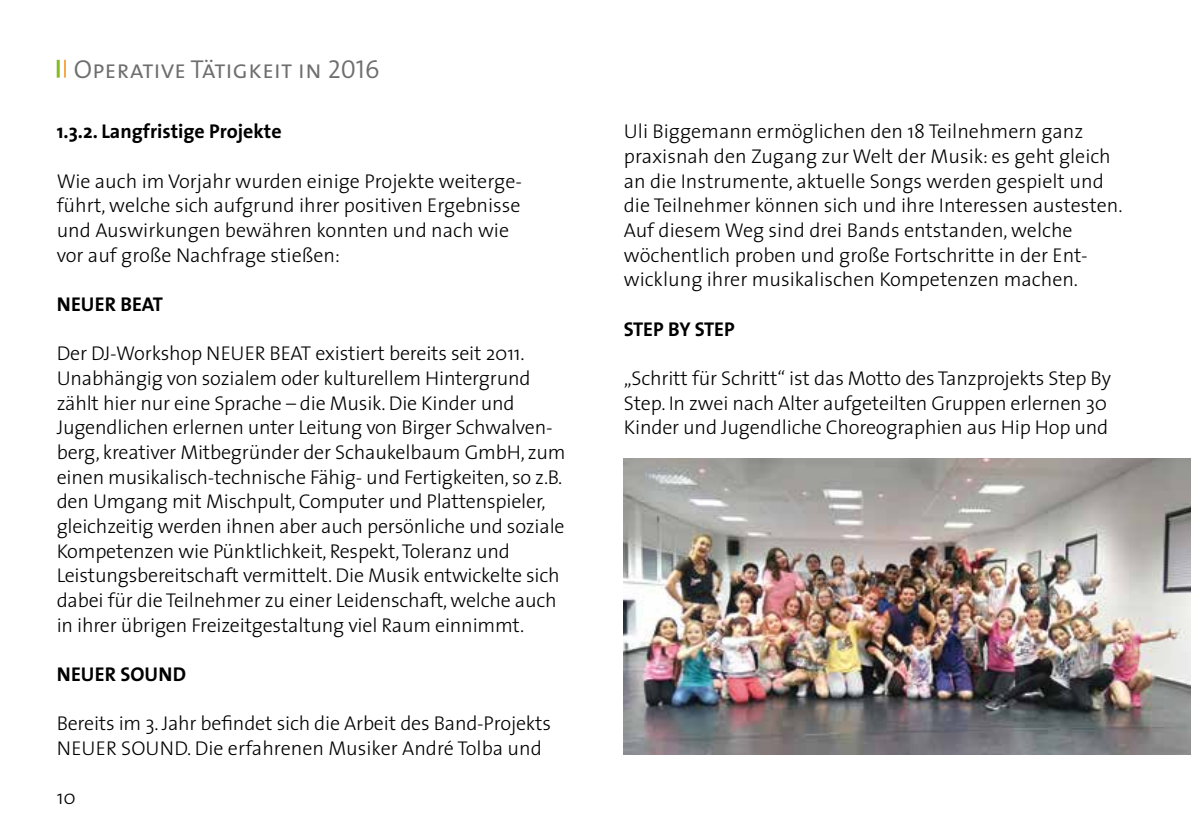
<style>
.page{position:relative;width:1191px;height:840px;background:#fff}
.page>*{position:absolute;margin:0;border:0;box-sizing:border-box;transform-origin:0 0}
.t1{font:26px "The Sans Semi Light Caps";color:#6e6e6e}
.t2{font:300 20px/24.6px "The Sans";letter-spacing:-.01em;color:#000}
.t3{font:700 20px "The Sans";color:#000}
</style>
<div class="page">
<hr style="left:57px;top:60px;width:3px;height:18px;background:#85bc21">
<svg style="left:64px;top:60px;width:2px;height:18px"></svg>
<img style="left:624px;top:458px;width:567px;height:296px">
<h1 class="t1" style="left:74px;top:47px;width:308px">Operative Tätigkeit in 2016</h1>
<p class="t3" style="left:57px;top:115px;width:226px">1.3.2. Langfristige Projekte</p>
<p class="t2" style="left:57px;top:168px;width:467px">Wie auch im Vorjahr wurden einige Projekte weiterge&shy;führt, welche sich aufgrund ihrer positiven Ergebnisse und Auswirkungen bewähren konnten und nach wie vor auf große Nachfrage stießen:</p>
<p class="t3" style="left:57px;top:287px;width:108px">NEUER BEAT</p>
<p class="t2" style="left:57px;top:340px;width:510px">Der DJ-Workshop NEUER BEAT existiert bereits seit 2011.<br>Unabhängig von sozialem oder kulturellem Hintergrund zählt hier nur eine Sprache – die Musik. Die Kinder und Jugendlichen erlernen unter Leitung von Birger Schwalven&shy;berg, kreativer Mitbegründer der Schaukelbaum GmbH, zum einen musikalisch-technische Fähig- und Fertigkeiten, so z.B. den Umgang mit Mischpult, Computer und Plattenspieler, gleichzeitig werden ihnen aber auch persönliche und soziale Kompetenzen wie Pünktlichkeit, Respekt, Toleranz und Leistungsbereitschaft vermittelt. Die Musik entwickelte sich dabei für die Teilnehmer zu einer Leidenschaft, welche auch in ihrer übrigen Freizeitgestaltung viel Raum einnimmt.</p>
<p class="t3" style="left:57px;top:657px;width:131px">NEUER SOUND</p>
<p class="t2" style="left:57px;top:710px;width:496px">Bereits im 3. Jahr befindet sich die Arbeit des Band-Projekts<br>NEUER SOUND. Die erfahrenen Musiker André Tolba und</p>
<p class="t2" style="left:57px;top:784px;width:21px">10</p>
<p class="t2" style="left:624px;top:118px;width:500px">Uli Biggemann ermöglichen den 18 Teilnehmern ganz praxisnah den Zugang zur Welt der Musik: es geht gleich an die Instrumente, aktuelle Songs werden gespielt und die Teilnehmer können sich und ihre Interessen austesten.<br>Auf diesem Weg sind drei Bands entstanden, welche wöchentlich proben und große Fortschritte in der Ent&shy;wicklung ihrer musikalischen Kompetenzen machen.</p>
<p class="t3" style="left:624px;top:312px;width:112px">STEP BY STEP</p>
<p class="t2" style="left:624px;top:365px;width:488px">„Schritt für Schritt“ ist das Motto des Tanzprojekts Step By<br>Step. In zwei nach Alter aufgeteilten Gruppen erlernen 30<br>Kinder und Jugendliche Choreographien aus Hip Hop und</p>
</div>
